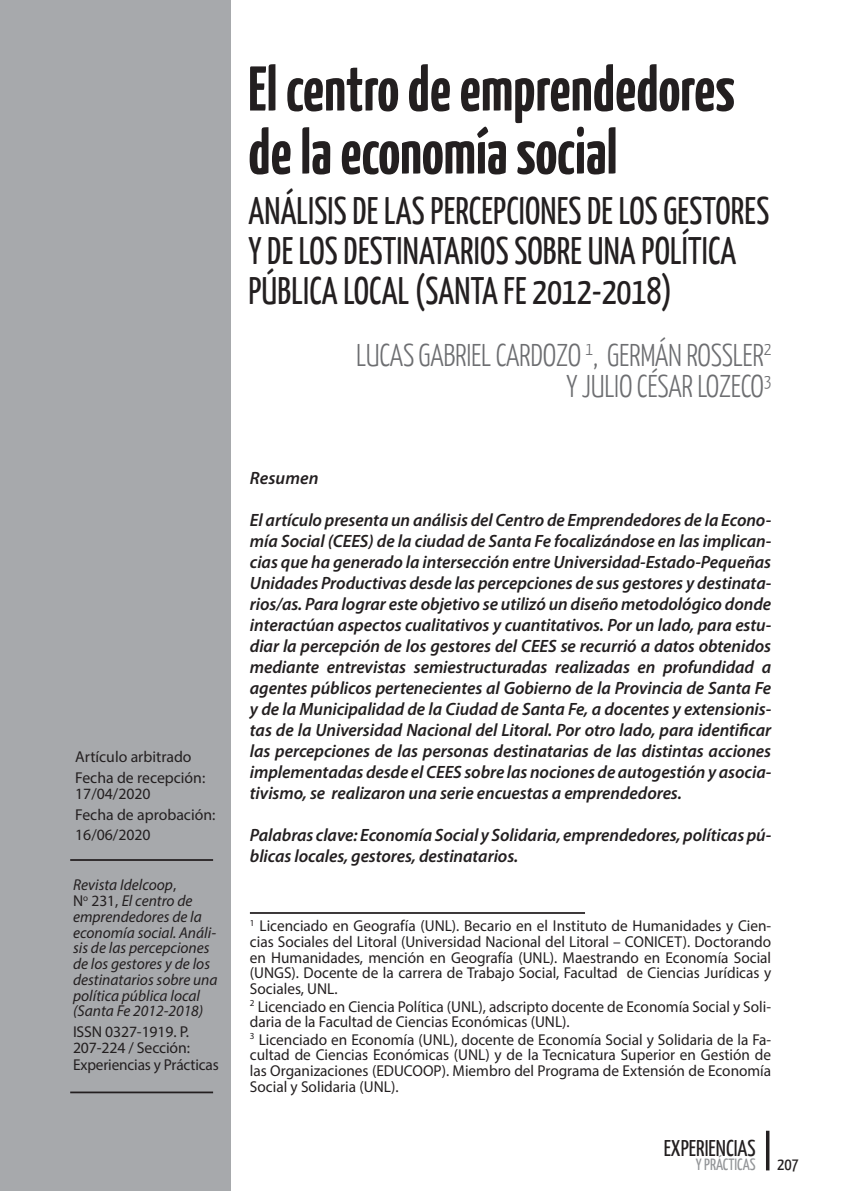
<style>
.page{position:relative;width:844px;height:1191px;background:#fff}
.page>*{position:absolute;margin:0;border:0;box-sizing:border-box;transform-origin:0 0}
.t1{font:700 63px/63px "Yanone Kaffeesatz";color:#231f20}
.t2{font:38.5px/40.2px "Yanone Kaffeesatz";letter-spacing:.005em;color:#231f20;scale:.94 1}
.t3{font:300 31.5px/31.5px "Yanone Kaffeesatz";letter-spacing:-.01em;color:#6d6e71;text-align:right}
.t4{font:22.75px "Yanone Kaffeesatz";color:#231f20}
.t5{font:italic 600 17.85px/21px "Myriad Pro";letter-spacing:-.005em;color:#231f20;text-align:justify}
.t6{font:17.5px "Yanone Kaffeesatz";color:#231f20}
.t7{font:16.28px "Yanone Kaffeesatz";color:#939598}
.t8{font:15.75px/15.8px "Myriad Pro";color:#231f20}
.t9{font:italic 15.75px/15.8px "Myriad Pro";color:#231f20}
.s1{font-style:normal}
</style>
<div class="page">
<svg style="left:766px;top:1130px;width:3px;height:40px"></svg>
<div style="left:1px;top:0;width:230px;height:1191px;background:#a7a9ac"></div>
<hr style="left:70px;top:859px;width:143px;height:2px;background:#231f20">
<hr style="left:70px;top:1091px;width:143px;height:2px;background:#231f20">
<hr style="left:250px;top:912px;width:335px;height:2px;background:#231f20">
<p class="t8" style="left:75px;top:746px;width:131px;line-height:20.7px">Artículo arbitrado<br>Fecha de recepción:</p>
<p class="t8" style="left:75px;top:783px;width:142px;line-height:20.7px">17/04/2020<br>Fecha de aprobación:<br>16/06/2020</p>
<p class="t9" style="left:73px;top:877px;width:146px">Revista Idelcoop<span class="s1">,<br>N</span><sup>o</sup> <span class="s1">231,</span> El centro de emprendedores de la economía social. Análi&shy;sis de las percepciones de los gestores y de los destinatarios sobre una política pública local (Santa Fe 2012-2018)</p>
<p class="t8" style="left:73px;top:1023px;width:118px">ISSN 0327-1919. P.<br>207-224 / Sección:</p>
<p class="t8" style="left:73px;top:1057px;width:147px">Experiencias y Prácticas</p>
<h1 class="t1" style="left:248px;top:54px;width:488px">El centro de emprendedores de la economía social</h1>
<h2 class="t2" style="left:248px;top:189px;width:555px">ANÁLISIS DE LAS PERCEPCIONES DE LOS GESTORES<br>Y DE LOS DESTINATARIOS SOBRE UNA POLÍTICA<br>PÚBLICA LOCAL (SANTA FE 2012-2018)</h2>
<h3 class="t3" style="left:356px;top:338px;width:416px">LUCAS GABRIEL CARDOZO <sup>1</sup>, GERMÁN ROSSLER<sup>2<br></sup>Y JULIO CÉSAR LOZECO<sup>3</sup></h3>
<p class="t5" style="left:250px;top:467px;width:70px">Resumen</p>
<p class="t5" style="left:250px;top:509px;width:522px">El artículo presenta un análisis del Centro de Emprendedores de la Econo&shy;mía Social (CEES) de la ciudad de Santa Fe focalizándose en las implican&shy;cias que ha generado la intersección entre Universidad-Estado-Pequeñas Unidades Productivas desde las percepciones de sus gestores y destinata&shy;rios/as. Para lograr este objetivo se utilizó un diseño metodológico donde interactúan aspectos cualitativos y cuantitativos. Por un lado, para estu&shy;diar la percepción de los gestores del CEES se recurrió a datos obtenidos mediante entrevistas semiestructuradas realizadas en profundidad a agentes públicos pertenecientes al Gobierno de la Provincia de Santa Fe y de la Municipalidad de la Ciudad de Santa Fe, a docentes y extensionis&shy;tas de la Universidad Nacional del Litoral. Por otro lado, para identificar las percepciones de las personas destinatarias de las distintas acciones implementadas desde el CEES sobre las nociones de autogestión y asocia&shy;tivismo, se realizaron una serie encuestas a emprendedores.</p>
<p class="t5" style="left:250px;top:824px;width:522px">Palabras clave: Economía Social y Solidaria, emprendedores, políticas pú&shy;blicas locales, gestores, destinatarios.</p>
<p class="t8" style="left:250px;top:917px;width:522px;text-align:justify"><sup>1</sup> Licenciado en Geografía (UNL). Becario en el Instituto de Humanidades y Cien&shy;cias Sociales del Litoral (Universidad Nacional del Litoral – CONICET). Doctorando en Humanidades, mención en Geografía (UNL). Maestrando en Economía Social (UNGS). Docente de la carrera de Trabajo Social, Facultad de Ciencias Jurídicas y Sociales, UNL.</p>
<p class="t8" style="left:250px;top:998px;width:522px"><sup>2</sup> Licenciado en Ciencia Política (UNL), adscripto docente de Economía Social y Soli&shy;daria de la Facultad de Ciencias Económicas (UNL).</p>
<p class="t8" style="left:250px;top:1031px;width:522px;text-align:justify"><sup>3</sup> Licenciado en Economía (UNL), docente de Economía Social y Solidaria de la Fa&shy;cultad de Ciencias Económicas (UNL) y de la Tecnicatura Superior en Gestión de las Organizaciones (EDUCOOP). Miembro del Programa de Extensión de Economía Social y Solidaria (UNL).</p>
<p class="t4" style="left:663px;top:1133px;width:94px">EXPERIENCIAS</p>
<p class="t7" style="left:695px;top:1154px;width:61px">Y PRÁCTICAS</p>
<p class="t6" style="left:776px;top:1153px;width:23px">207</p>
</div>
